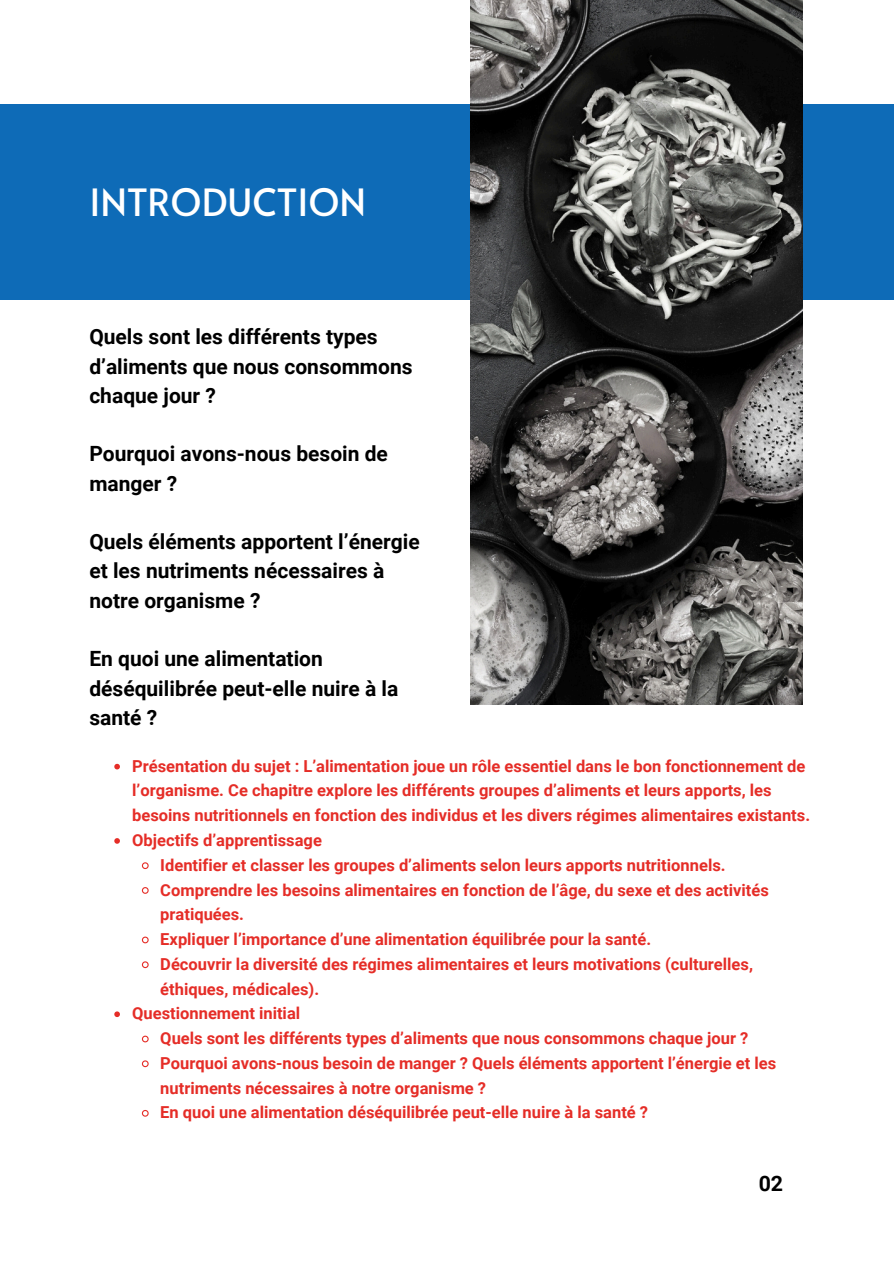
<style>
.page{position:relative;width:894px;height:1264px;background:#fff}
.page>*{position:absolute;margin:0;border:0;box-sizing:border-box;transform-origin:0 0}
.t1{font:37.5px "Alata";color:#fff}
.t2{font:700 21.3px "Roboto";color:#000}
.t3{font:700 21px/29.2px "Roboto";color:#000}
.t4{font:700 16.5px/24.8px "Roboto";color:#e52d27}
</style>
<div class="page">
<div style="left:0;top:104px;width:893px;height:195px;background:#0e6bb7"></div>
<img style="left:470px;top:0;width:332px;height:704px">
<svg style="left:114px;top:763px;width:6px;height:6px"></svg>
<svg style="left:114px;top:838px;width:6px;height:5px"></svg>
<svg style="left:141px;top:862px;width:8px;height:7px"></svg>
<svg style="left:141px;top:887px;width:8px;height:7px"></svg>
<svg style="left:141px;top:936px;width:8px;height:8px"></svg>
<svg style="left:141px;top:961px;width:8px;height:7px"></svg>
<svg style="left:114px;top:1011px;width:6px;height:6px"></svg>
<svg style="left:141px;top:1035px;width:8px;height:8px"></svg>
<svg style="left:141px;top:1060px;width:8px;height:7px"></svg>
<svg style="left:141px;top:1110px;width:8px;height:7px"></svg>
<p class="t1" style="left:89px;top:175px;width:278px">INTRODUCTION</p>
<p class="t3" style="left:89px;top:322px;width:324px">Quels sont les différents types d’aliments que nous consommons chaque jour ?</p>
<p class="t3" style="left:89px;top:439px;width:300px">Pourquoi avons-nous besoin de manger ?</p>
<p class="t3" style="left:89px;top:527px;width:332px">Quels éléments apportent l’énergie et les nutriments nécessaires à notre organisme ?</p>
<p class="t3" style="left:89px;top:644px;width:310px">En quoi une alimentation déséquilibrée peut-elle nuire à la santé ?</p>
<p class="t4" style="left:132px;top:753px;width:679px">Présentation du sujet : L’alimentation joue un rôle essentiel dans le bon fonctionnement de l’organisme. Ce chapitre explore les différents groupes d’aliments et leurs apports, les besoins nutritionnels en fonction des individus et les divers régimes alimentaires existants.</p>
<h1 class="t4" style="left:132px;top:828px;width:191px">Objectifs d’apprentissage</h1>
<h2 class="t4" style="left:160px;top:852px;width:566px">Identifier et classer les groupes d’aliments selon leurs apports nutritionnels.</h2>
<h2 class="t4" style="left:160px;top:877px;width:610px">Comprendre les besoins alimentaires en fonction de l’âge, du sexe et des activités pratiquées.</h2>
<h2 class="t4" style="left:160px;top:927px;width:492px">Expliquer l’importance d’une alimentation équilibrée pour la santé.</h2>
<h2 class="t4" style="left:160px;top:951px;width:594px">Découvrir la diversité des régimes alimentaires et leurs motivations (culturelles, éthiques, médicales).</h2>
<p class="t4" style="left:132px;top:1001px;width:169px">Questionnement initial</p>
<p class="t4" style="left:160px;top:1026px;width:589px">Quels sont les différents types d’aliments que nous consommons chaque jour ?</p>
<p class="t4" style="left:160px;top:1050px;width:617px">Pourquoi avons-nous besoin de manger ? Quels éléments apportent l’énergie et les nutriments nécessaires à notre organisme ?</p>
<p class="t4" style="left:160px;top:1100px;width:489px">En quoi une alimentation déséquilibrée peut-elle nuire à la santé ?</p>
<p class="t2" style="left:758px;top:1171px;width:26px">02</p>
</div>
